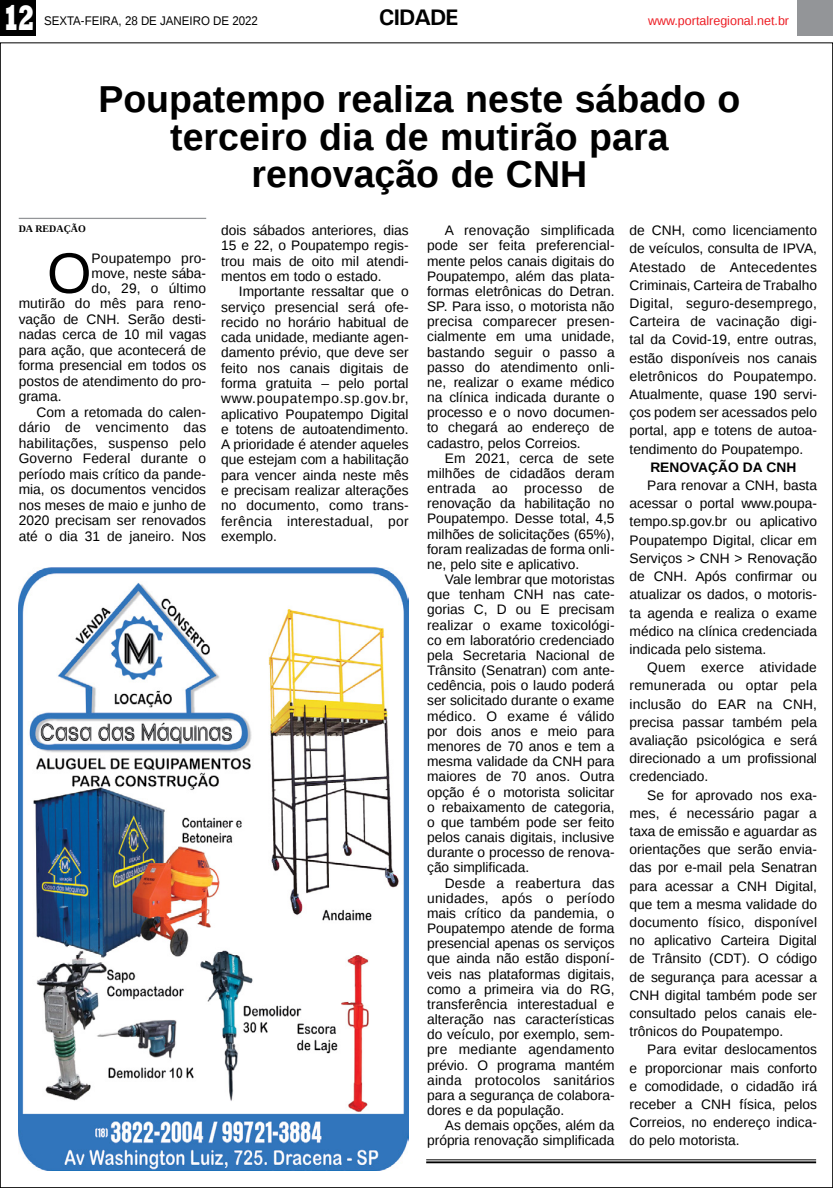
<style>
.page{position:relative;width:833px;height:1188px;background:#fff}
.page>*{position:absolute;margin:0;border:0;box-sizing:border-box;transform-origin:0 0}
.MATÉRIA{font:57.38px "Liberation Sans";color:#000}
.TÍTULO{font:700 37.5px/37.5px "Liberation Sans";color:#000;text-align:center}
.t1{font:800 36.12px "Rockwell";color:#fff;scale:.7 1}
.TITULO_PG{font:700 22.5px "Univers";letter-spacing:-.04em;color:#000}
.MATÉRIA-2{font:13.75px/15.1px "Liberation Sans";color:#000;text-align:justify}
.MATÉRIA-3{font:700 13.75px "Liberation Sans";color:#000}
.DATA_PG{font:12.5px "Liberation Sans";color:#000;scale:.92 1}
.DATA_PG-2{font:12.5px "Liberation Sans";color:#ed1d24}
.CRÉDITO_NOME{font:700 10px "Liberation Serif";color:#000}
</style>
<div class="page">
<div style="left:0;top:0;width:36px;height:35px;background:#000"></div>
<div style="left:797px;top:0;width:36px;height:35px;background:#939598"></div>
<img style="left:19px;top:567px;width:390px;height:602px">
<hr style="left:19px;top:218px;width:187px;height:1px;background:#939598">
<hr style="left:426px;top:1159px;width:390px;height:1px;background:#000">
<hr style="left:426px;top:1160px;width:390px;height:2px;background:#000">
<p class="t1" style="left:3px;top:-3px;width:48px">12</p>
<p class="DATA_PG" style="left:44px;top:14px;width:234px">SEXTA-FEIRA, 28 DE JANEIRO DE 2022</p>
<p class="TITULO_PG" style="left:379px;top:3px;width:81px">CIDADE</p>
<p class="DATA_PG-2" style="left:648px;top:14px;width:143px">www.portalregional.net.br</p>
<p class="TÍTULO" style="left:98px;top:80px;width:643px">Poupatempo realiza neste sábado o</p>
<p class="TÍTULO" style="left:170px;top:117px;width:500px">terceiro dia de mutirão para renovação de CNH</p>
<p class="CRÉDITO_NOME" style="left:19px;top:222px;width:69px">DA REDAÇÃO</p>
<p class="MATÉRIA" style="left:47px;top:241px;width:46px">O</p>
<p class="MATÉRIA-2" style="left:92px;top:251px;width:116px">Poupatempo pro-</p>
<p class="MATÉRIA-2" style="left:92px;top:266px;width:116px">move, neste sába-</p>
<p class="MATÉRIA-2" style="left:92px;top:281px;width:116px">do, 29, o último</p>
<p class="MATÉRIA-2" style="left:19px;top:296px;width:189px">mutirão do mês para reno-</p>
<p class="MATÉRIA-2" style="left:19px;top:312px;width:189px">vação de CNH. Serão desti-</p>
<p class="MATÉRIA-2" style="left:19px;top:327px;width:189px">nadas cerca de 10 mil vagas</p>
<p class="MATÉRIA-2" style="left:19px;top:343px;width:189px">para ação, que acontecerá de</p>
<p class="MATÉRIA-2" style="left:19px;top:358px;width:189px">forma presencial em todos os</p>
<p class="MATÉRIA-2" style="left:19px;top:374px;width:189px">postos de atendimento do pro-</p>
<p class="MATÉRIA-2" style="left:19px;top:389px;width:44px">grama.</p>
<p class="MATÉRIA-2" style="left:19px;top:405px;width:189px;line-height:15.5px;text-indent:18px">Com a retomada do calen&shy;dário de vencimento das habilitações, suspenso pelo Governo Federal durante o período mais crítico da pande&shy;mia, os documentos vencidos nos meses de maio e junho de 2020 precisam ser renovados até o dia 31 de janeiro. Nos</p>
<p class="MATÉRIA-2" style="left:221px;top:223px;width:189px">dois sábados anteriores, dias 15 e 22, o Poupatempo regis&shy;trou mais de oito mil atendi&shy;mentos em todo o estado.</p>
<p class="MATÉRIA-2" style="left:221px;top:284px;width:189px;text-indent:18px">Importante ressaltar que o serviço presencial será ofe&shy;recido no horário habitual de cada unidade, mediante agen&shy;damento prévio, que deve ser feito nos canais digitais de forma gratuita – pelo portal www.poupatempo.sp.gov.br, aplicativo Poupatempo Digital e totens de autoatendimento.<br>A prioridade é atender aqueles que estejam com a habilitação para vencer ainda neste mês e precisam realizar alterações no documento, como trans&shy;ferência interestadual, por exemplo.</p>
<p class="MATÉRIA-2" style="left:427px;top:223px;width:189px;text-indent:18px">A renovação simplificada pode ser feita preferencial&shy;mente pelos canais digitais do Poupatempo, além das plata&shy;formas eletrônicas do Detran.<br>SP. Para isso, o motorista não precisa comparecer presen&shy;cialmente em uma unidade, bastando seguir o passo a passo do atendimento onli&shy;ne, realizar o exame médico na clínica indicada durante o processo e o novo documen&shy;to chegará ao endereço de cadastro, pelos Correios.</p>
<p class="MATÉRIA-2" style="left:427px;top:451px;width:189px;text-indent:18px">Em 2021, cerca de sete milhões de cidadãos deram entrada ao processo de renovação da habilitação no Poupatempo. Desse total, 4,5 milhões de solicitações (65%), foram realizadas de forma onli&shy;ne, pelo site e aplicativo.</p>
<p class="MATÉRIA-2" style="left:427px;top:572px;width:189px;text-indent:18px">Vale lembrar que motoristas que tenham CNH nas cate&shy;gorias C, D ou E precisam realizar o exame toxicológi&shy;co em laboratório credenciado pela Secretaria Nacional de Trânsito (Senatran) com ante&shy;cedência, pois o laudo poderá ser solicitado durante o exame médico. O exame é válido por dois anos e meio para menores de 70 anos e tem a mesma validade da CNH para maiores de 70 anos. Outra opção é o motorista solicitar o rebaixamento de categoria, o que também pode ser feito pelos canais digitais, inclusive durante o processo de renova&shy;ção simplificada.</p>
<p class="MATÉRIA-2" style="left:427px;top:875px;width:189px;text-indent:18px">Desde a reabertura das unidades, após o período mais crítico da pandemia, o Poupatempo atende de forma presencial apenas os serviços que ainda não estão disponí&shy;veis nas plataformas digitais, como a primeira via do RG, transferência interestadual e alteração nas características do veículo, por exemplo, sem&shy;pre mediante agendamento prévio. O programa mantém ainda protocolos sanitários para a segurança de colabora&shy;dores e da população.</p>
<p class="MATÉRIA-2" style="left:427px;top:1118px;width:189px;text-align:right">As demais opções, além da própria renovação simplificada</p>
<p class="MATÉRIA-2" style="left:629px;top:222px;width:189px;line-height:18.2px">de CNH, como licenciamento de veículos, consulta de IPVA, Atestado de Antecedentes Criminais, Carteira de Trabalho Digital, seguro-desemprego, Carteira de vacinação digi&shy;tal da Covid-19, entre outras, estão disponíveis nos canais eletrônicos do Poupatempo.<br>Atualmente, quase 190 servi&shy;ços podem ser acessados pelo portal, app e totens de autoa&shy;tendimento do Poupatempo.</p>
<p class="MATÉRIA-3" style="left:650px;top:457px;width:147px">RENOVAÇÃO DA CNH</p>
<p class="MATÉRIA-2" style="left:629px;top:476px;width:189px;line-height:18.2px;text-indent:18px">Para renovar a CNH, basta acessar o portal www.poupa&shy;tempo.sp.gov.br ou aplicativo Poupatempo Digital, clicar em Serviços &gt; CNH &gt; Renovação de CNH. Após confirmar ou atualizar os dados, o motoris&shy;ta agenda e realiza o exame médico na clínica credenciada indicada pelo sistema.</p>
<p class="MATÉRIA-2" style="left:629px;top:658px;width:189px;line-height:18.2px;text-indent:18px">Quem exerce atividade remunerada ou optar pela inclusão do EAR na CNH, precisa passar também pela avaliação psicológica e será direcionado a um profissional credenciado.</p>
<p class="MATÉRIA-2" style="left:629px;top:786px;width:189px;line-height:18.2px;text-indent:18px">Se for aprovado nos exa&shy;mes, é necessário pagar a taxa de emissão e aguardar as orientações que serão envia&shy;das por e-mail pela Senatran para acessar a CNH Digital, que tem a mesma validade do documento físico, disponível no aplicativo Carteira Digital de Trânsito (CDT). O código de segurança para acessar a CNH digital também pode ser consultado pelos canais ele&shy;trônicos do Poupatempo.</p>
<p class="MATÉRIA-2" style="left:629px;top:1040px;width:189px;line-height:18.2px;text-indent:18px">Para evitar deslocamentos e proporcionar mais conforto e comodidade, o cidadão irá receber a CNH física, pelos Correios, no endereço indica&shy;do pelo motorista.</p>
</div>
